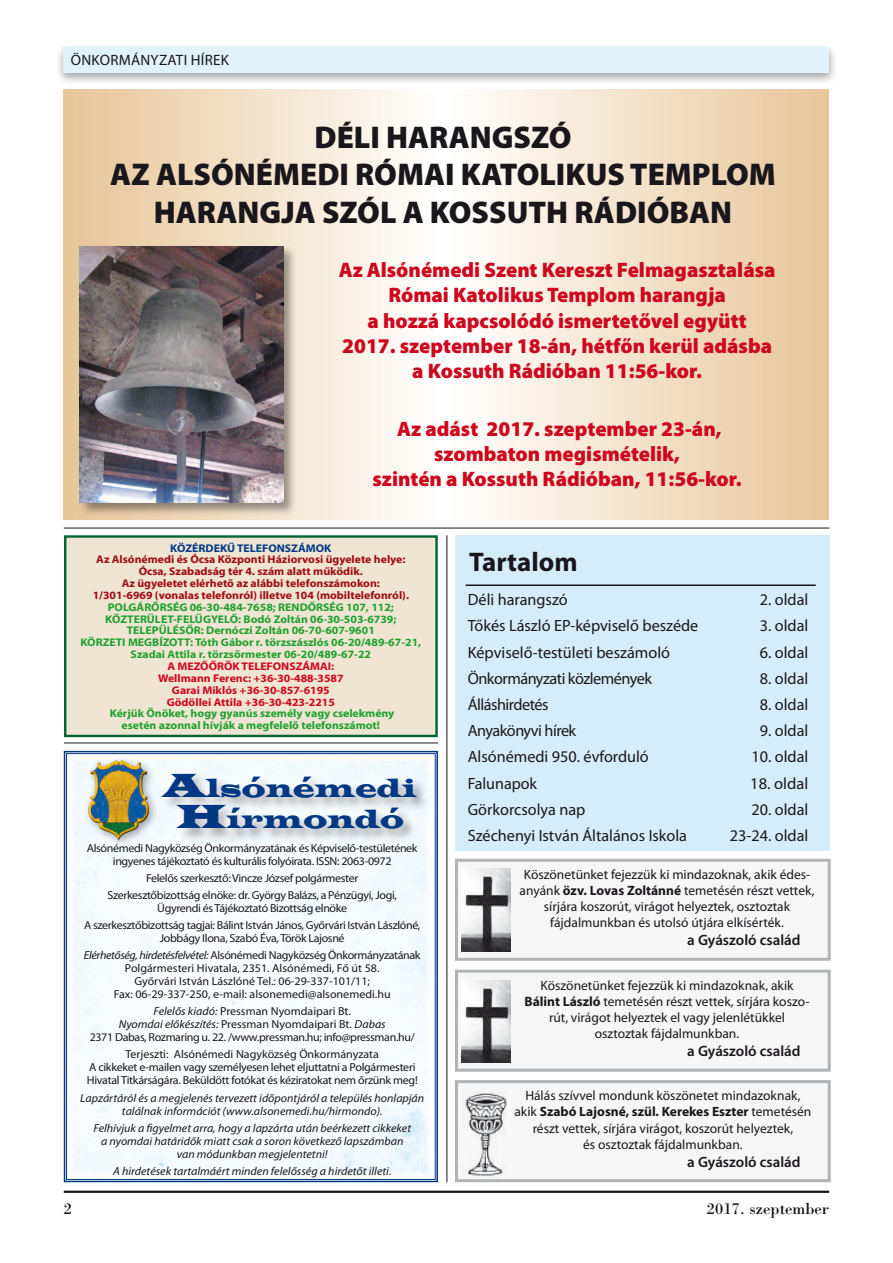
<style>
.page{position:relative;width:893px;height:1263px;background:#fff}
.page>*{position:absolute;margin:0;border:0;box-sizing:border-box;transform-origin:0 0}
.t1{font:900 31.5px/37.8px "Myriad Pro";color:#1a171c;text-align:center}
.t2{font:700 27px "Myriad Pro";color:#1a171c}
.t3{font:26.1px/30.9px "Latin Wide";color:#003883;text-align:center;scale:.93 1}
.t4{font:900 21px/25.2px "Myriad Pro";color:#cd071e;text-align:center}
.t5{font:16.5px "H Bodoni";color:#1a171c}
.t6{font:16.35px "Myriad Pro";color:#1a171c}
.t7{font:16.35px "Myriad Pro";letter-spacing:-.03em;color:#1a171c}
.t8{font:600 15px "Myriad Pro";color:#1a171c}
.t9{font:15px "Myriad Pro";letter-spacing:.02em;color:#1a171c}
.t10{font:13.5px/16.2px "Myriad Pro";color:#1a171c;text-align:center}
.t11{font:11.55px/13px "Myriad Pro";letter-spacing:-.03em;color:#1a171c;text-align:center;scale:1.04 1}
.t12{font:italic 11.55px/13px "Myriad Pro";color:#1a171c;text-align:center;scale:1.04 1}
.t13{font:11.55px/13px "Myriad Pro";color:#1a171c;text-align:center;scale:1.04 1}
.t14{font:700 11.1px/11.9px "Myriad Pro";color:#1ea22e;text-align:center;scale:1.05 1}
.t15{font:700 11.1px/11.9px "Myriad Pro";color:#9d0c15;text-align:center;scale:1.05 1}
.t16{font:700 11.1px/11.9px "Myriad Pro";color:#cd071e;text-align:center;scale:1.05 1}
.t17{font:700 11.1px "Myriad Pro";color:#003883;scale:1.05 1}
.s1{font-size:34.35px}
.s2{font-style:italic}
.s3{font-weight:700}
</style>
<div class="page">
<svg style="left:64px;top:89px;width:765px;height:431px"></svg>
<div style="left:56px;top:43px;width:781px;height:42px;background:#1a171c;opacity:.4"></div>
<div style="left:64px;top:47px;width:765px;height:25px;background:#e0f2fb"></div>
<hr style="left:64px;top:1190px;width:765px;height:3px;background:#1a171c">
<div style="left:455px;top:535px;width:374px;height:315px;background:#d5edfa"></div>
<hr style="left:466px;top:584px;width:350px;height:2px;background:#1a171c">
<hr style="left:447px;top:535px;width:1px;height:647px;background:#1a171c">
<hr style="left:64px;top:742px;width:374px;height:1px;background:#1a171c">
<hr style="left:64px;top:528px;width:765px;height:1px;background:#1a171c">
<svg style="left:63px;top:750px;width:375px;height:433px"></svg>
<div style="left:66px;top:753px;width:369px;height:427px;border:1px solid #003883"></div>
<div style="left:65px;top:536px;width:372px;height:200px;background:#f0e4d3"></div>
<div style="left:64px;top:535px;width:374px;height:202px;border:2px solid #006631"></div>
<div style="left:455px;top:1080px;width:376px;height:102px;background:#f6f6f7;border:3px solid #b1b3b4"></div>
<div style="left:455px;top:970px;width:376px;height:102px;background:#f6f6f7;border:3px solid #b1b3b4"></div>
<div style="left:455px;top:859px;width:376px;height:102px;background:#f6f6f7;border:3px solid #b1b3b4"></div>
<img style="left:465px;top:1093px;width:42px;height:83px">
<img style="left:462px;top:869px;width:48px;height:82px">
<img style="left:462px;top:980px;width:48px;height:83px">
<div style="left:78px;top:244px;width:219px;height:273px;background:#1a171c;opacity:.45"></div>
<img style="left:80px;top:246px;width:203px;height:257px">
<p class="t9" style="left:71px;top:51px;width:160px">Önkormányzati hírek</p>
<h1 class="t1" style="left:110px;top:118px;width:667px">DÉLI HARANGSZÓ<br>AZ ALSÓNÉMEDI RÓMAI KATOLIKUS TEMPLOM<br>HARANGJA SZÓL A KOSSUTH RÁDIÓBAN</h1>
<h3 class="t4" style="left:339px;top:258px;width:438px">Az Alsónémedi Szent Kereszt Felmagasztalása Római Katolikus Templom harangja<br>a hozzá kapcsolódó ismertetővel együtt 2017. szeptember 18-án, hétfőn kerül adásba a Kossuth Rádióban 11:56-kor.</h3>
<h3 class="t4" style="left:373px;top:416px;width:371px">Az adást 2017. szeptember 23-án, szombaton megismételik,<br>szintén a Kossuth Rádióban, 11:56-kor.</h3>
<p class="t17" style="left:170px;top:540px;width:155px">KÖZÉRDEKŰ TELEFONSZÁMOK</p>
<p class="t15" style="left:93px;top:553px;width:303px">Az Alsónémedi és Ócsa Központi Háziorvosi ügyelete helye:<br>Ócsa, Szabadság tér 4. szám alatt működik.<br>Az ügyeletet elérhető az alábbi telefonszámokon:<br>1/301-6969 (vonalas telefonról) illetve 104 (mobiltelefonról).</p>
<p class="t14" style="left:80px;top:601px;width:326px">POLGÁRŐRSÉG 06-30-484-7658; RENDŐRSÉG 107, 112; KÖZTERÜLET-FELÜGYELŐ: Bodó Zoltán 06-30-503-6739; TELEPÜLÉSŐR: Dernóczi Zoltán 06-70-607-9601<br>KÖRZETI MEGBÍZOTT: Tóth Gábor r. törzszászlós 06-20/489-67-21, Szadai Attila r. törzsőrmester 06-20/489-67-22</p>
<p class="t16" style="left:158px;top:660px;width:178px">A MEZŐŐRÖK TELEFONSZÁMAI:<br>Wellmann Ferenc: +36-30-488-3587<br>Garai Miklós +36-30-857-6195<br>Gödöllei Attila +36-30-423-2215</p>
<p class="t14" style="left:110px;top:707px;width:273px">Kérjük Önöket, hogy gyanús személy vagy cselekmény esetén azonnal hívják a megfelelő telefonszámot!</p>
<h3 class="t3" style="left:163px;top:772px;width:274px"><span class="s1">A</span>lsónémedi<br><span class="s1">H</span>írmondó</h3>
<p class="t11" style="left:87px;top:841px;width:320px">Alsónémedi Nagyközség Önkormányzatának és Képviselő-testületének ingyenes tájékoztató és kulturális folyóirata. ISSN: 2063-0972</p>
<p class="t11" style="left:108px;top:869px;width:280px;line-height:17px">Felelős szerkesztő: Vincze József polgármester<br>Szerkesztőbizottság elnöke: dr. György Balázs, a Pénzügyi, Jogi,</p>
<p class="t11" style="left:84px;top:899px;width:325px;line-height:17px">Ügyrendi és Tájékoztató Bizottság elnöke<br>A szerkesztőbizottság tagjai: Bálint István János, Győrvári István Lászlóné,</p>
<p class="t11" style="left:84px;top:929px;width:325px;line-height:17.1px">Jobbágy I lona, Szabó Éva, Török Lajosné<br><span class="s2">Elérhetőség, hirdetésfelvétel:</span> Alsónémedi Nagyközség Önkormányzatának</p>
<p class="t13" style="left:114px;top:961px;width:268px">Polgármesteri H ivatala, 2351. Alsónémedi, Fő út 58.<br>Győrvári István Lászlóné Tel.: 06-29-337-101/11;<br>Fax: 06-29-337-250, e-mail: alsonemedi@alsonemedi.hu</p>
<p class="t11" style="left:90px;top:1005px;width:314px"><span class="s2">Felelős kiadó:</span> Pressman Nyomdaipari Bt.<br><span class="s2">Nyomdai előkészítés:</span> Pressman N yomdaipari Bt. <span class="s2">Dabas<br></span>2371 Dabas, Rozmaring u. 22. /www.pressman.hu; info@pressman.hu/</p>
<p class="t11" style="left:87px;top:1048px;width:320px">Terjeszti: Alsónémedi Nagyközség Önkormányzata<br>A cikkeket e-mailen vagy személyesen lehet eljuttatni a Polgármesteri<br>H ivatal Titkárságára. Beküldött fotókat és kéziratokat nem őrzünk meg!</p>
<p class="t12" style="left:80px;top:1091px;width:332px">Lapzártáról és a megjelenés tervezett időpontjáról a település honlapján találnak információt (www.alsonemedi.hu/hirmondo).</p>
<p class="t12" style="left:93px;top:1121px;width:307px">Felhívjuk a figyelmet arra, hogy a lapzárta után beérkezett cikkeket a nyomdai határidők miatt csak a soron következő lapszámban van módunkban megjelentetni!</p>
<p class="t12" style="left:113px;top:1164px;width:269px">A hirdetések tartalmáért minden felelősség a hirdetőt illeti.</p>
<h2 class="t2" style="left:469px;top:545px;width:110px">Tartalom</h2>
<h3 class="t6" style="left:468px;top:590px;width:102px">Déli harangszó</h3>
<h3 class="t6" style="left:760px;top:590px;width:50px">2. oldal</h3>
<h3 class="t6" style="left:468px;top:616px;width:232px">Tőkés László EP-képviselő beszéde</h3>
<h3 class="t6" style="left:760px;top:616px;width:50px">3. oldal</h3>
<h3 class="t6" style="left:468px;top:642px;width:204px">Képviselő-testületi beszámoló</h3>
<h3 class="t6" style="left:760px;top:642px;width:50px">6. oldal</h3>
<h3 class="t7" style="left:468px;top:668px;width:186px">Önkormányzati közlemények</h3>
<h3 class="t6" style="left:760px;top:668px;width:50px">8. oldal</h3>
<h3 class="t7" style="left:468px;top:694px;width:82px">Álláshirdetés</h3>
<h3 class="t6" style="left:760px;top:694px;width:50px">8. oldal</h3>
<h3 class="t6" style="left:468px;top:721px;width:110px">Anyakönyvi hírek</h3>
<h3 class="t6" style="left:760px;top:721px;width:50px">9. oldal</h3>
<h3 class="t6" style="left:468px;top:747px;width:183px">Alsónémedi 950. évforduló</h3>
<h3 class="t6" style="left:751px;top:747px;width:58px">10. oldal</h3>
<h3 class="t6" style="left:468px;top:773px;width:71px">Falunapok</h3>
<h3 class="t6" style="left:750px;top:773px;width:59px">18. oldal</h3>
<h3 class="t6" style="left:468px;top:799px;width:119px">Görkorcsolya nap</h3>
<h3 class="t6" style="left:751px;top:799px;width:58px">20. oldal</h3>
<h3 class="t6" style="left:468px;top:825px;width:221px">Széchenyi István Általános Iskola</h3>
<h3 class="t6" style="left:730px;top:825px;width:80px">23-24. oldal</h3>
<p class="t10" style="left:520px;top:866px;width:296px">Köszönetünket fejezzük ki mindazoknak, akik édes&shy;anyánk <span class="s3">özv. Lovas Zoltánné</span> temetésén részt vettek, sírjára koszorút, virágot helyeztek, osztoztak fájdalmunkban és utolsó útjára elkísérték.</p>
<p class="t8" style="left:687px;top:931px;width:115px">a Gyászoló család</p>
<p class="t10" style="left:525px;top:977px;width:286px">Köszönetünket fejezzük ki mindazoknak, akik <span class="s3">Bálint László</span> temetésén részt vettek, sírjára koszo&shy;rút, virágot helyeztek el vagy jelenlétükkel osztoztak fájdalmunkban.</p>
<p class="t8" style="left:687px;top:1042px;width:115px">a Gyászoló család</p>
<p class="t10" style="left:514px;top:1087px;width:298px">Hálás szívvel mondunk köszönetet mindazoknak, akik <span class="s3">Szabó Lajosné, szül. Kerekes Eszter</span> temetésén részt vettek, sírjára virágot, koszorút helyeztek,<br>és osztoztak fájdalmunkban.</p>
<p class="t8" style="left:687px;top:1152px;width:115px">a Gyászoló család</p>
<h3 class="t5" style="left:64px;top:1198px;width:10px">2</h3>
<h3 class="t5" style="left:707px;top:1198px;width:124px">2017. szeptember</h3>
</div>
